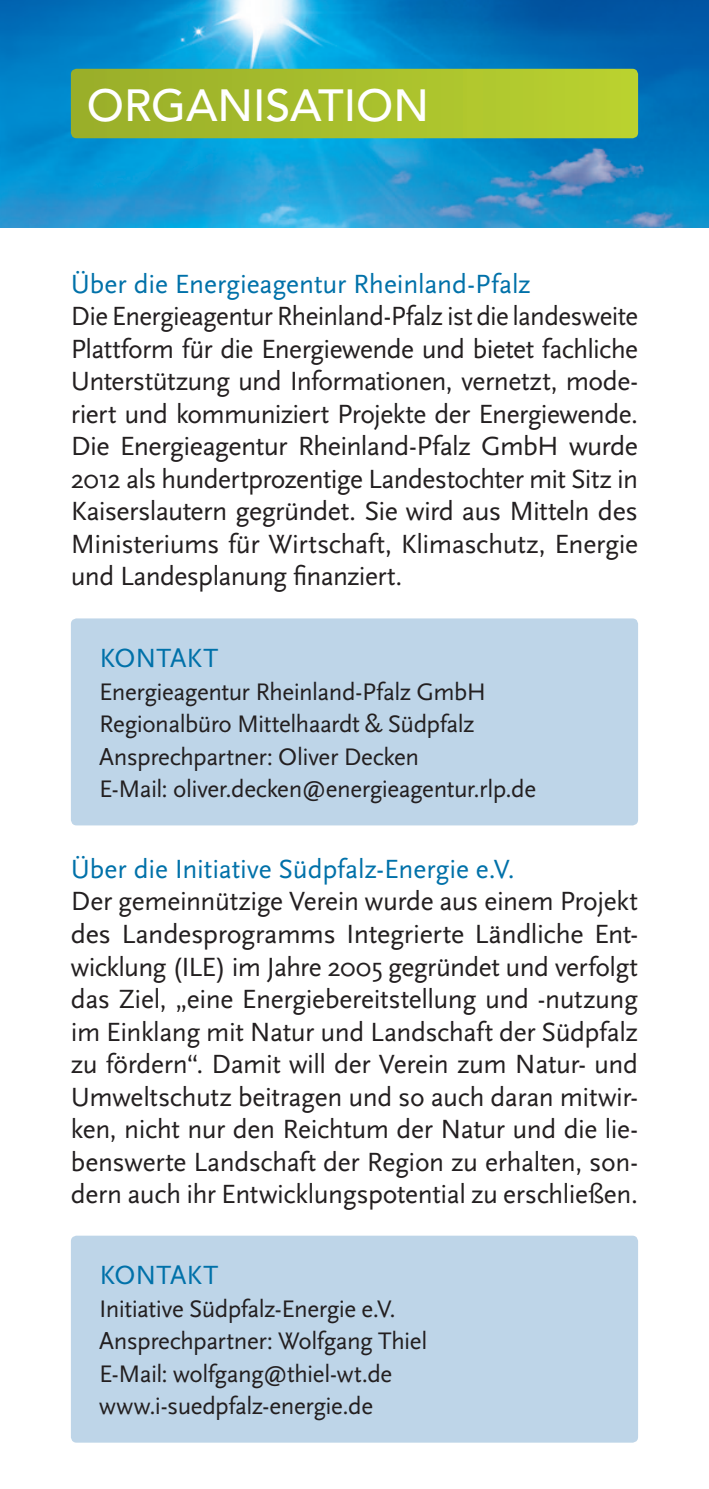
<style>
.page{position:relative;width:709px;height:1489px;background:#fff}
.page>*{position:absolute;margin:0;border:0;box-sizing:border-box;transform-origin:0 0}
.t1{font:500 44.75px "Avenir LT Pro";color:#fff}
.t2{font:27.5px/32.5px "Scala Sans Pro";letter-spacing:-.015em;color:#231f20;text-align:justify}
.t3{font:27.5px "Scala Sans Pro";letter-spacing:-.005em;color:#0071a9}
.t4{font:25px/32.5px "Scala Sans Pro";letter-spacing:-.02em;color:#231f20}
</style>
<div class="page">
<img style="left:0;top:0;width:709px;height:227px">
<div style="left:71px;top:618px;width:567px;height:207px;background:#bed5e8;border-radius:6px"></div>
<div style="left:71px;top:1235px;width:567px;height:207px;background:#bed5e8;border-radius:6px"></div>
<svg style="left:71px;top:69px;width:567px;height:69px;background:#a8bf2c"></svg>
<h1 class="t1" style="left:87px;top:79px;width:343px">ORGANISATIO N</h1>
<p class="t3" style="left:71px;top:268px;width:461px">Über die Energieagentur Rheinland-Pfalz</p>
<p class="t2" style="left:71px;top:300px;width:568px">Die Energieagentur Rheinland-Pfalz ist die landesweite Plattform für die Energiewende und bietet fachliche Unterstützung und Informationen, vernetzt, mode&shy;riert und kommuniziert Projekte der Energiewende.<br>Die Energieagentur Rheinland-Pfalz GmbH wurde 2012 als hundertprozentige Landestochter mit Sitz in Kaiserslautern gegründet. Sie wird aus Mitteln des Ministeriums für Wirtschaft, Klimaschutz, Energie und Landesplanung finanziert.</p>
<p class="t3" style="left:99px;top:642px;width:120px">Kontakt</p>
<p class="t4" style="left:99px;top:675px;width:438px">Energieagentur Rheinland-Pfalz GmbH Regionalbüro Mittelhaardt &amp; Südpfalz Ansprechpartner: Oliver Decken<br>E-Mail: oliver.decken@energieagentur.rlp.de</p>
<p class="t3" style="left:71px;top:853px;width:445px">Über die Initiative Südpfalz-Energie e.V.</p>
<p class="t2" style="left:71px;top:885px;width:568px">Der gemeinnützige Verein wurde aus einem Projekt des Landesprogramms Integrierte Ländliche Ent&shy;wicklung (ILE) im Jahre 2005 gegründet und verfolgt das Ziel, „eine Energiebereitstellung und -nutzung im Einklang mit Natur und Landschaft der Südpfalz zu fördern“. Damit will der Verein zum N atur- und Umweltschutz beitragen und so auch daran mitwir&shy;ken, nicht nur den Reichtum der Natur und die lie&shy;benswerte Landschaft der Region zu erhalten, son&shy;dern auch ihr Entwicklungspotential zu erschließen.</p>
<p class="t3" style="left:99px;top:1259px;width:120px">Kontakt</p>
<p class="t4" style="left:99px;top:1292px;width:329px">Initiative Südpfalz-Energie e.V.<br>Ansprechpartner: Wolfgang Thiel E-Mail: wolfgang@thiel-wt.de www.i-suedpfalz-energie.de</p>
</div>
